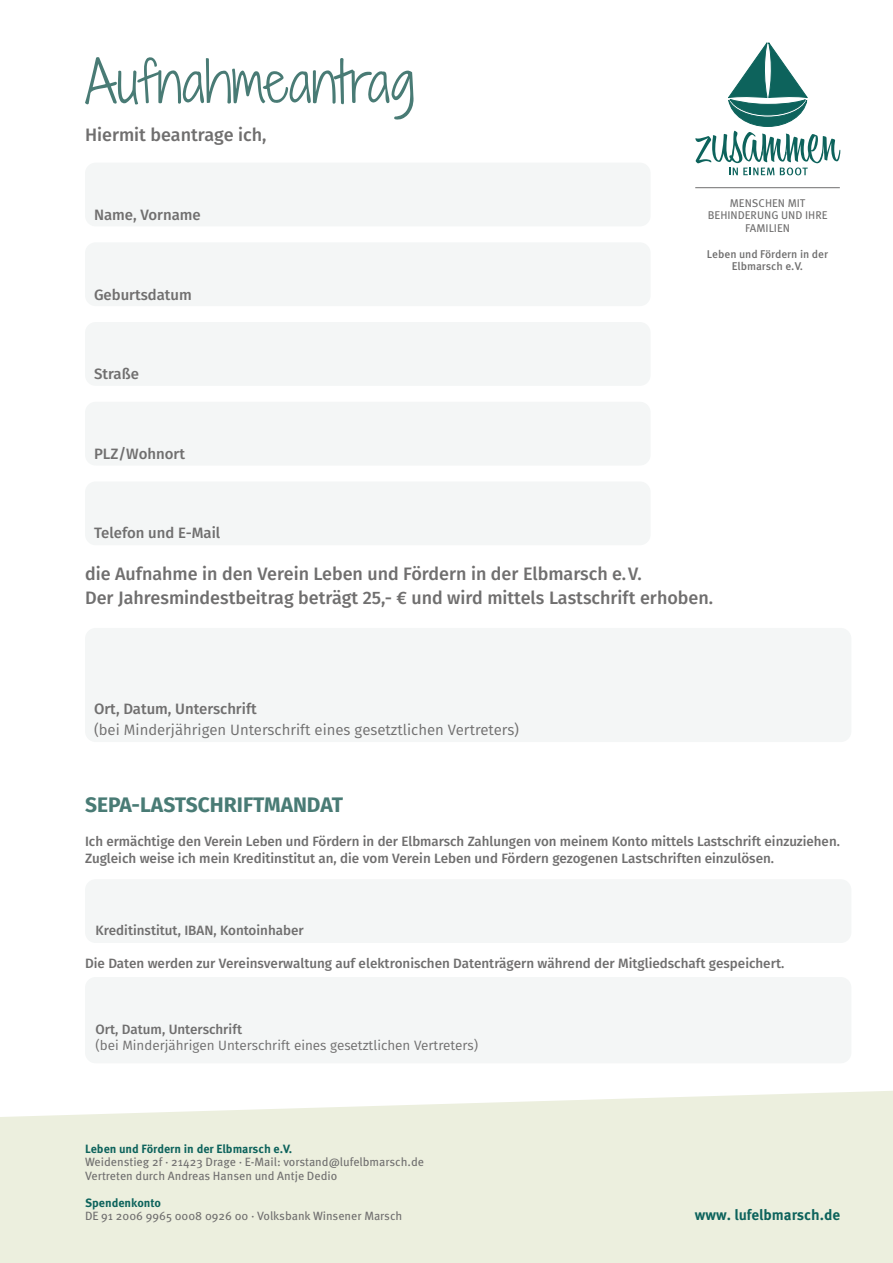
<style>
.page{position:relative;width:893px;height:1263px;background:#fff}
.page>*{position:absolute;margin:0;border:0;box-sizing:border-box;transform-origin:0 0}
.t1{font:54px "Shadows Into Light Two";color:#497b75}
.t2{font:700 21px "Fira Sans";color:#497b75}
.t3{font:500 18px/24px "Fira Sans";color:#706f6f}
.t4{font:500 15px "Fira Sans";color:#706f6f}
.t5{font:15px "Fira Sans";color:#706f6f}
.t6{font:700 15px "Meta Pro";color:#0d635c}
.t7{font:500 13.5px/16.5px "Fira Sans";color:#706f6f}
.t8{font:13.5px "Fira Sans";color:#706f6f}
.t9{font:12px/13.5px "Meta Pro";color:#706f6f}
.t10{font:700 12px "Meta Pro";color:#0d635c}
.t11{font:11.25px/12.8px "Meta Pro";color:#706f6f;text-align:center}
.t12{font:500 11.25px/12.8px "Meta Pro";color:#706f6f;text-align:center}
</style>
<div class="page">
<div style="left:85px;top:977px;width:766px;height:86px;background:#f4f6f6;border-radius:11px"></div>
<div style="left:85px;top:879px;width:766px;height:64px;background:#f4f6f6;border-radius:11px"></div>
<div style="left:85px;top:628px;width:766px;height:114px;background:#f4f6f6;border-radius:11px"></div>
<div style="left:85px;top:163px;width:566px;height:63px;background:#f4f6f6;border-radius:11px"></div>
<hr style="left:695px;top:187px;width:145px;height:1px;background:#706f6f">
<svg style="left:0;top:1091px;width:893px;height:172px;background:#edf0e0"></svg>
<svg style="left:695px;top:43px;width:145px;height:132px"></svg>
<div style="left:85px;top:242px;width:566px;height:64px;background:#f4f6f6;border-radius:11px"></div>
<div style="left:85px;top:322px;width:566px;height:64px;background:#f4f6f6;border-radius:11px"></div>
<div style="left:85px;top:402px;width:566px;height:63px;background:#f4f6f6;border-radius:11px"></div>
<div style="left:85px;top:481px;width:566px;height:64px;background:#f4f6f6;border-radius:11px"></div>
<h1 class="t1" style="left:85px;top:43px;width:331px">Aufnahmeantrag</h1>
<h3 class="t3" style="left:85px;top:121px;width:183px">Hiermit beantrage ich,</h3>
<p class="t4" style="left:94px;top:203px;width:108px">Name, Vorname</p>
<p class="t4" style="left:94px;top:282px;width:99px">Geburtsdatum</p>
<p class="t4" style="left:94px;top:362px;width:46px">Straße</p>
<p class="t4" style="left:94px;top:441px;width:92px">PLZ/Wohnort</p>
<p class="t11" style="left:708px;top:196px;width:121px">MENSCHEN MIT<br>BEHINDERUNG UND IHRE<br>FAMILIEN</p>
<p class="t12" style="left:707px;top:247px;width:123px">Leben und Fördern in der<br>Elbmarsch e.V.</p>
<p class="t4" style="left:94px;top:521px;width:128px">Telefon und E-Mail</p>
<h3 class="t3" style="left:85px;top:561px;width:629px">die Aufnahme in den Verein Leben und Fördern in der Elbmarsch e. V.<br>Der Jahresmindestbeitrag beträgt 25,- € und wird mittels Lastschrift erhoben.</h3>
<p class="t4" style="left:94px;top:696px;width:164px">Ort, Datum, Unterschrift</p>
<p class="t5" style="left:94px;top:718px;width:427px">(bei Minderjährigen Unterschrift eines gesetztlichen Vertreters)</p>
<h2 class="t2" style="left:85px;top:787px;width:260px">SEPA-LASTSCHRIFTMANDAT</h2>
<p class="t7" style="left:85px;top:832px;width:756px">Ich ermächtige den Verein Leben und Fördern in der Elbmarsch Zahlungen von meinem Konto mittels Lastschrift einzuziehen.<br>Zugleich weise ich mein Kreditinstitut an, die vom Verein Leben und Fördern gezogenen Lastschriften einzulösen.</p>
<p class="t7" style="left:96px;top:921px;width:210px">Kreditinstitut, IBAN, Kontoinhaber</p>
<p class="t7" style="left:85px;top:954px;width:701px">Die Daten werden zur Vereinsverwaltung auf elektronischen Datenträgern während der Mitgliedschaft gespeichert.</p>
<p class="t7" style="left:96px;top:1020px;width:148px">Ort, Datum, Unterschrift</p>
<p class="t8" style="left:96px;top:1035px;width:384px">(bei Minderjährigen Unterschrift eines gesetztlichen Vertreters)</p>
<p class="t10" style="left:85px;top:1139px;width:209px">Leben und Fördern in der Elbmarsch e.V.</p>
<p class="t9" style="left:85px;top:1155px;width:341px">Weidenstieg 2f · 21423 Drage · E-Mail: vorstand@lufelbmarsch.de<br>Vertreten durch Andreas Hansen und Antje Dedio</p>
<p class="t10" style="left:85px;top:1193px;width:78px">Spendenkonto</p>
<p class="t9" style="left:85px;top:1209px;width:319px">DE 91 2006 9965 0008 0926 00 · Volksbank Winsener Marsch</p>
<p class="t6" style="left:695px;top:1203px;width:147px">www. lufelbmarsch.de</p>
</div>
